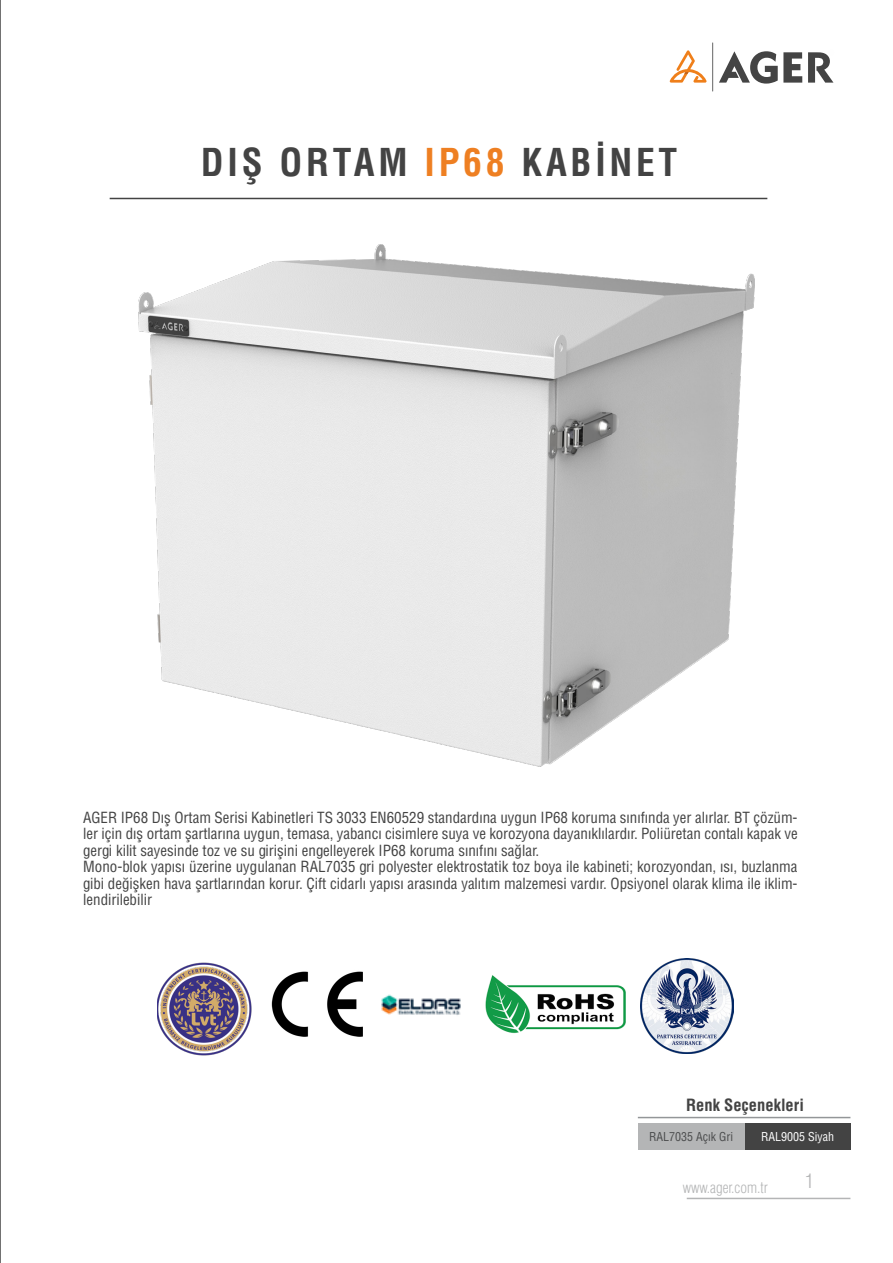
<style>
.page{position:relative;width:893px;height:1263px;background:#fff}
.page>*{position:absolute;margin:0;border:0;box-sizing:border-box;transform-origin:0 0}
.baslıklar{font:37.5px "Helvetica Cond Bold Tr";letter-spacing:.1em;color:#434343}
.t1{font:19.5px "Helvetica Condensed Light Tr";color:#b4b5b6}
.t2{font:16.5px "Helvetica Cond Bold Tr";color:#434343}
.t3{font:15px/16.5px "Helvetica Cond Normal Tr";color:#434343;text-align:justify}
.t4{font:15px "Helvetica Condensed Light Tr";color:#b4b5b6}
.t5{font:12px "Helvetica Cond Normal Tr";color:#4b4c4d}
.t6{font:12px "Helvetica Cond Normal Tr";color:#fff}
.s1{color:#ee7f22}
</style>
<div class="page">
<hr style="left:0;top:0;width:1px;height:1263px;background:#434343">
<hr style="left:687px;top:1198px;width:163px;height:1px;background:#b4b5b6">
<hr style="left:712px;top:43px;width:1px;height:48px;background:#444">
<svg style="left:808px;top:52px;width:26px;height:31px"></svg>
<svg style="left:719px;top:51px;width:83px;height:33px"></svg>
<svg style="left:670px;top:50px;width:36px;height:33px"></svg>
<hr style="left:110px;top:198px;width:657px;height:1px;background:#434343">
<img style="left:271px;top:971px;width:92px;height:66px">
<img style="left:157px;top:962px;width:95px;height:94px">
<img style="left:381px;top:994px;width:80px;height:21px">
<img style="left:485px;top:975px;width:141px;height:58px">
<hr style="left:638px;top:1117px;width:212px;height:1px;background:#939698">
<div style="left:638px;top:1123px;width:106px;height:27px;background:#b4b5b6"></div>
<div style="left:745px;top:1123px;width:105px;height:27px;background:#434343"></div>
<img style="left:138px;top:245px;width:617px;height:521px">
<img style="left:640px;top:959px;width:93px;height:95px">
<p class="baslıklar" style="left:201px;top:139px;width:478px">DIŞ ORTAM <span class="s1">IP68</span> KABİNET</p>
<p class="t3" style="left:83px;top:809px;width:716px">AGER IP68 Dış Ortam Serisi Kabinetleri TS 3033 EN60529 standardına uygun IP68 koruma sınıfında yer alırlar. BT çözüm&shy;ler için dış ortam şartlarına uygun, temasa, yabancı cisimlere suya ve korozyona dayanıklılardır. Poliüretan contalı kapak ve gergi kilit sayesinde toz ve su girişini engelleyerek IP68 koruma sınıfını sağlar.</p>
<p class="t3" style="left:83px;top:858px;width:716px">Mono-blok yapısı üzerine uygulanan RAL7035 gri polyester elektrostatik toz boya ile kabineti; korozyondan, ısı, buzlanma gibi değişken hava şartlarından korur. Çift cidarlı yapısı arasında yalıtım malzemesi vardır. Opsiyonel olarak klima ile iklim&shy;lendirilebilir</p>
<p class="t2" style="left:686px;top:1095px;width:119px">Renk Seçenekleri</p>
<p class="t5" style="left:649px;top:1129px;width:85px">RAL7035 Açık Gri</p>
<p class="t6" style="left:761px;top:1129px;width:74px">RAL9005 Siyah</p>
<p class="t4" style="left:683px;top:1178px;width:87px">www.ager.com.tr</p>
<p class="t1" style="left:805px;top:1170px;width:10px">1</p>
</div>
